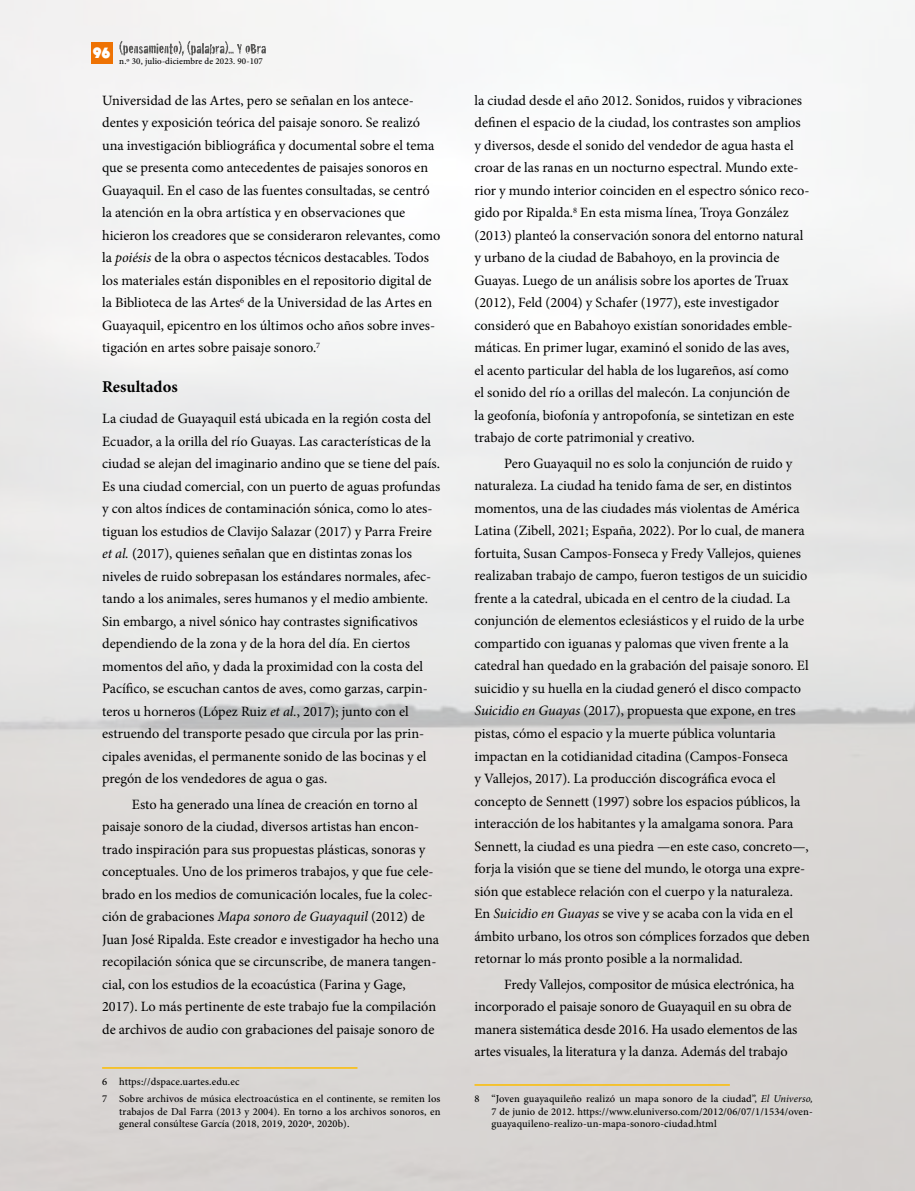
<style>
.page{position:relative;width:915px;height:1191px;background:#fff}
.page>*{position:absolute;margin:0;border:0;box-sizing:border-box;transform-origin:0 0}
.T2{font:700 16.5px "Minion Pro";color:#000}
.t1{font:800 15px "DOCK11";color:#fff}
.texto_corrido{font:14.25px/22.5px "Minion Pro";color:#000}
.texto_sin_Sangrar{font:14.25px/22.5px "Minion Pro";color:#000}
.pie_de_pagina_1{font:500 10.5px/12.6px "Minion Pro";letter-spacing:.01em;color:#000;text-align:justify}
.t2{font:500 9px "Minion Pro";letter-spacing:.01em;color:#000}
.s1{font-style:italic}
.s2{font-weight:400;font-style:italic}
</style>
<div class="page">
<img style="left:0;top:0;width:914px;height:1191px">
<hr style="left:102px;top:1067px;width:255px;height:1px;background:#fcbc00">
<hr style="left:474px;top:1084px;width:255px;height:1px;background:#fcbc00">
<div style="left:91px;top:42px;width:21px;height:21px;background:#ee7203"></div>
<svg style="left:119px;top:41px;width:147px;height:15px"></svg>
<p class="t1" style="left:93px;top:46px;width:19px">96</p>
<p class="t2" style="left:119px;top:55px;width:145px">n.º 30, julio-diciembre de 2023. 90-107</p>
<p class="texto_corrido" style="left:102px;top:89px;width:340px">Universidad de las Artes, pero se señalan en los antece&shy;dentes y exposición teórica del paisaje sonoro. Se realizó una investigación bibliográfica y documental sobre el tema que se presenta como antecedentes de paisajes sonoros en Guayaquil. En el caso de las fuentes consultadas, se centró la atención en la obra artística y en observaciones que hicieron los creadores que se consideraron relevantes, como la <span class="s1">poiésis</span> de la obra o aspectos técnicos destacables. Todos los materiales están disponibles en el repositorio digital de la Biblioteca de las Artes<sup>6</sup> de la Universidad de las Artes en Guayaquil, epicentro en los últimos ocho años sobre inves&shy;tigación en artes sobre paisaje sonoro.<sup>7</sup></p>
<p class="T2" style="left:102px;top:375px;width:77px">Resultados</p>
<p class="texto_sin_Sangrar" style="left:102px;top:407px;width:339px">La ciudad de Guayaquil está ubicada en la región costa del Ecuador, a la orilla del río Guayas. Las características de la ciudad se alejan del imaginario andino que se tiene del país.<br>Es una ciudad comercial, con un puerto de aguas profundas y con altos índices de contaminación sónica, como lo ates&shy;tiguan los estudios de Clavijo Salazar (2017) y Parra Freire <span class="s1">et al.</span> (2017), quienes señalan que en distintas zonas los niveles de ruido sobrepasan los estándares normales, afec&shy;tando a los animales, seres humanos y el medio ambiente.<br>Sin embargo, a nivel sónico hay contrastes significativos dependiendo de la zona y de la hora del día. En ciertos momentos del año, y dada la proximidad con la costa del Pacífico, se escuchan cantos de aves, como garzas, carpin&shy;teros u horneros (López Ruiz <span class="s1">et al.</span>, 2017); junto con el estruendo del transporte pesado que circula por las prin&shy;cipales avenidas, el permanente sonido de las bocinas y el pregón de los vendedores de agua o gas.</p>
<p class="texto_corrido" style="left:102px;top:793px;width:338px;text-indent:30px">Esto ha generado una línea de creación en torno al paisaje sonoro de la ciudad, diversos artistas han encon&shy;trado inspiración para sus propuestas plásticas, sonoras y conceptuales. Uno de los primeros trabajos, y que fue cele&shy;brado en los medios de comunicación locales, fue la colec&shy;ción de grabaciones <span class="s1">Mapa sonoro de Guayaquil</span> (2012) de Juan José Ripalda. Este creador e investigador ha hecho una recopilación sónica que se circunscribe, de manera tangen&shy;cial, con los estudios de la ecoacústica (Farina y Gage, 2017). Lo más pertinente de este trabajo fue la compilación de archivos de audio con grabaciones del paisaje sonoro de</p>
<p class="pie_de_pagina_1" style="left:102px;top:1075px;width:139px">6 https://dspace.uartes.edu.ec</p>
<p class="pie_de_pagina_1" style="left:119px;top:1092px;width:323px;text-indent:-17px">7 Sobre archivos de música electroacústica en el continente, se remiten los trabajos de Dal Farra (2013 y 2004). En torno a los archivos sonoros, en general consúltese García (2018, 2019, 2020ª, 2020b).</p>
<p class="texto_corrido" style="left:474px;top:89px;width:336px">la ciudad desde el año 2012. Sonidos, ruidos y vibraciones definen el espacio de la ciudad, los contrastes son amplios y diversos, desde el sonido del vendedor de agua hasta el croar de las ranas en un nocturno espectral. Mundo exte&shy;rior y mundo interior coinciden en el espectro sónico reco&shy;gido por Ripalda.<sup>8</sup> En esta misma línea, Troya González (2013) planteó la conservación sonora del entorno natural y urbano de la ciudad de Babahoyo, en la provincia de Guayas. Luego de un análisis sobre los aportes de Truax (2012), Feld (2004) y Schafer (1977), este investigador consideró que en Babahoyo existían sonoridades emble&shy;máticas. En primer lugar, examinó el sonido de las aves,<br>el acento particular del habla de los lugareños, así como<br>el sonido del río a orillas del malecón. La conjunción de<br>la geofonía, biofonía y antropofonía, se sintetizan en este trabajo de corte patrimonial y creativo.</p>
<p class="texto_corrido" style="left:474px;top:452px;width:337px;text-indent:30px">Pero Guayaquil no es solo la conjunción de ruido y naturaleza. La ciudad ha tenido fama de ser, en distintos momentos, una de las ciudades más violentas de América Latina (Zibell, 2021; España, 2022). Por lo cual, de manera fortuita, Susan Campos-Fonseca y Fredy Vallejos, quienes realizaban trabajo de campo, fueron testigos de un suicidio frente a la catedral, ubicada en el centro de la ciudad. La conjunción de elementos eclesiásticos y el ruido de la urbe compartido con iguanas y palomas que viven frente a la catedral han quedado en la grabación del paisaje sonoro. El suicidio y su huella en la ciudad generó el disco compacto <span class="s1">Suicidio en Guayas</span> (2017), propuesta que expone, en tres pistas, cómo el espacio y la muerte pública voluntaria impactan en la cotidianidad citadina (Campos-Fonseca<br>y Vallejos, 2017). La producción discográfica evoca el concepto de Sennett (1997) sobre los espacios públicos, la interacción de los habitantes y la amalgama sonora. Para Sennett, la ciudad es una piedra —en este caso, concreto—, forja la visión que se tiene del mundo, le otorga una expre&shy;sión que establece relación con el cuerpo y la naturaleza.<br>En <span class="s1">Suicidio en Guayas</span> se vive y se acaba con la vida en el ámbito urbano, los otros son cómplices forzados que deben retornar lo más pronto posible a la normalidad.</p>
<p class="texto_corrido" style="left:474px;top:972px;width:324px;text-indent:30px">Fredy Vallejos, compositor de música electrónica, ha incorporado el paisaje sonoro de Guayaquil en su obra de manera sistemática desde 2016. Ha usado elementos de las artes visuales, la literatura y la danza. Además del trabajo</p>
<p class="pie_de_pagina_1" style="left:491px;top:1092px;width:323px;text-indent:-17px">8 “Joven guayaquileño realizó un mapa sonoro de la ciudad”, <span class="s2">El Universo, </span>7 de junio de 2012. https://www.eluniverso.com/2012/06/07/1/1534/oven&shy;guayaquileno-realizo-un-mapa-sonoro-ciudad.html</p>
</div>
